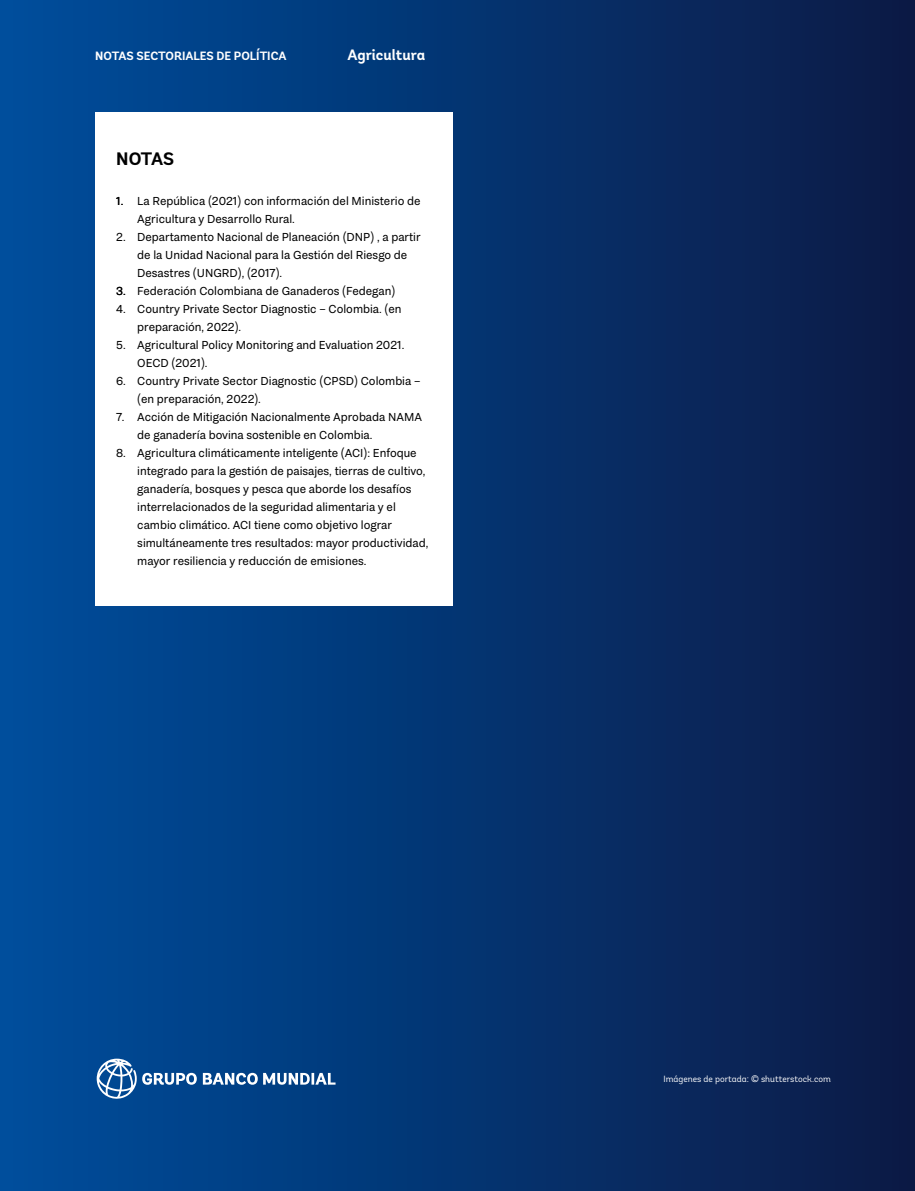
<style>
.page{position:relative;width:915px;height:1191px;background:#fff}
.page>*{position:absolute;margin:0;border:0;box-sizing:border-box;transform-origin:0 0}
.WB_Subtitulo{font:700 18px "Andes";letter-spacing:-.02em;color:#000}
.t1{font:700 15px "Andes";color:#fff}
.t2{font:12px/18px "Passenger Sans";color:#000}
.t3{font:700 12px "Andes";color:#fff}
.WB_Fuente_grafico{font:9px "Andes";color:#fff}
</style>
<div class="page">
<div style="left:0;top:0;width:914px;height:1191px;background:linear-gradient(to right,#004f9e,#0c1b46)"></div>
<div style="left:95px;top:112px;width:357px;height:494px;background:#fff"></div>
<svg style="left:97px;top:1058px;width:100px;height:41px"></svg>
<svg style="left:203px;top:1072px;width:132px;height:12px"></svg>
<p class="t3" style="left:95px;top:48px;width:193px">NOTAS SECTORIALES DE POLÍTICA</p>
<p class="t1" style="left:347px;top:45px;width:79px">Agricultura</p>
<p class="WB_Subtitulo" style="left:116px;top:147px;width:59px">NOTAS</p>
<p class="t2" style="left:116px;top:192px;width:9px">1.</p>
<p class="t2" style="left:137px;top:192px;width:285px">La República (2021) con información del Ministerio de<br>Agricultura y Desarrollo Rural.</p>
<p class="t2" style="left:137px;top:228px;width:285px;text-indent:-21px">2. Departamento Nacional de Planeación (DNP) , a partir de la Unidad Nacional para la Gestión del Riesgo de<br>Desastres (UNGRD), (2017).</p>
<p class="t2" style="left:116px;top:282px;width:11px">3.</p>
<p class="t2" style="left:137px;top:282px;width:259px">Federación Colombiana de Ganaderos (Fedegan)</p>
<p class="t2" style="left:137px;top:300px;width:266px;text-indent:-21px">4. Country Private Sector Diagnostic – Colombia. (en preparación, 2022).</p>
<p class="t2" style="left:137px;top:336px;width:268px;text-indent:-21px">5. Agricultural Policy Monitoring and Evaluation 2021.<br>OECD (2021).</p>
<p class="t2" style="left:137px;top:372px;width:284px;text-indent:-21px">6. Country Private Sector Diagnostic (CPSD) Colombia – (en preparación, 2022).</p>
<p class="t2" style="left:137px;top:408px;width:286px;text-indent:-21px">7. Acción de Mitigación Nacionalmente Aprobada NAMA de ganadería bovina sostenible en Colombia.</p>
<p class="t2" style="left:137px;top:444px;width:292px;text-indent:-21px">8. Agricultura climáticamente inteligente (ACI): Enfoque integrado para la gestión de paisajes, tierras de cultivo, ganadería, bosques y pesca que aborde los desafíos interrelacionados de la seguridad alimentaria y el cambio climático. ACI tiene como objetivo lograr simultáneamente tres resultados: mayor productividad, mayor resiliencia y reducción de emisiones.</p>
<p class="WB_Fuente_grafico" style="left:663px;top:1073px;width:169px">Imágenes de portada: © shutterstock.com</p>
</div>
